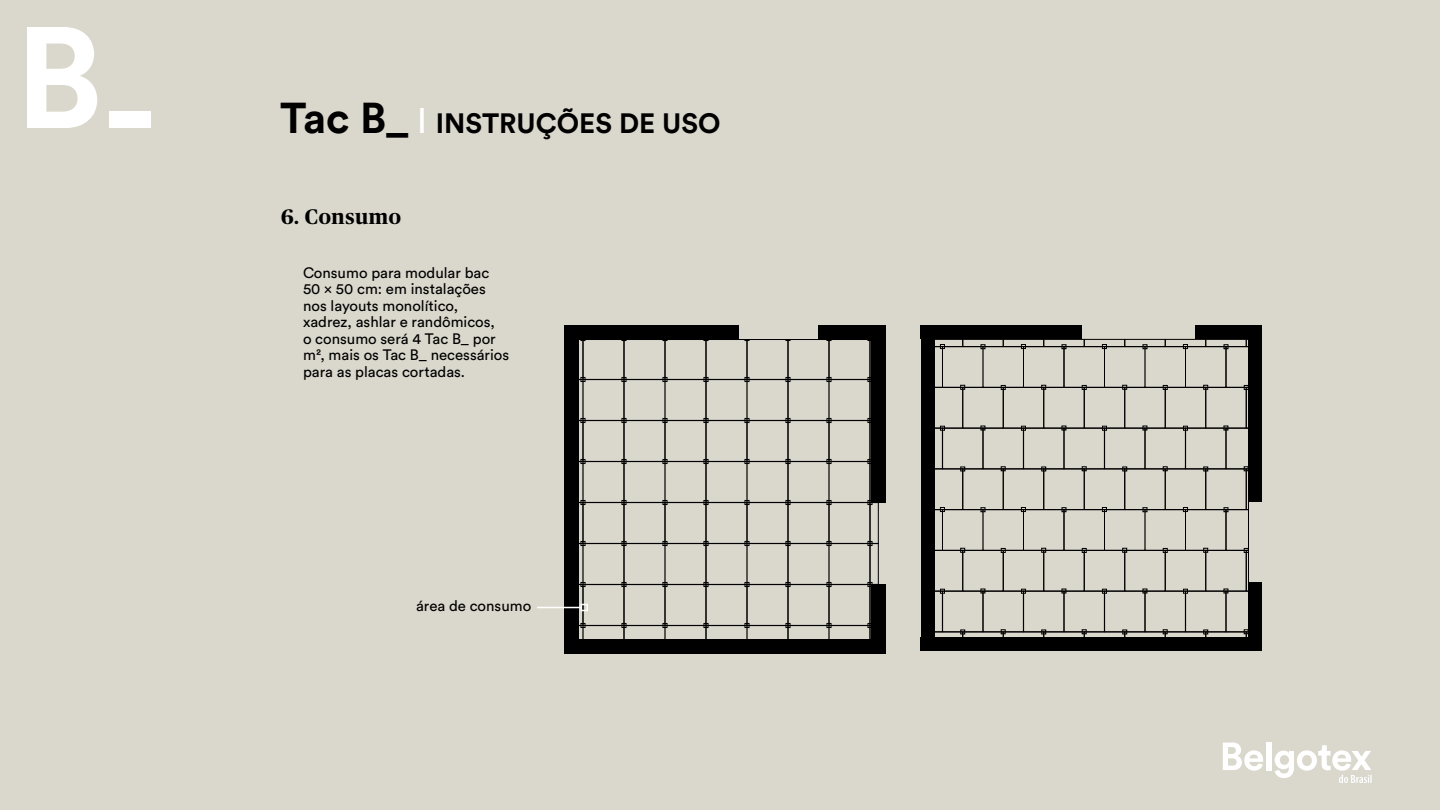
<style>
.page{position:relative;width:1440px;height:810px;background:#dad7cc}
.page>*{position:absolute;margin:0;border:0;box-sizing:border-box;transform-origin:0 0}
.t1{font:700 27.75px "Circular Std";color:#000}
.t2{font:700 21px "Publico Headline";letter-spacing:.03em;color:#000}
.t3{font:15px/16.5px "Circular Std";color:#000}
.s1{font-size:42.75px}
.s2{font-weight:400;font-size:35.25px;color:#fff}
</style>
<div class="page">
<svg style="left:27px;top:27px;width:70px;height:101px"></svg>
<div style="left:109px;top:112px;width:42px;height:16px;background:#fff"></div>
<svg style="left:1223px;top:743px;width:40px;height:28px"></svg>
<div style="left:1267px;top:742px;width:5px;height:28px;background:#fff"></div>
<svg style="left:1275px;top:745px;width:97px;height:38px"></svg>
<svg style="left:578px;top:341px;width:299px;height:299px"></svg>
<div style="left:564px;top:326px;width:14px;height:321px;background:#000"></div>
<div style="left:564px;top:640px;width:322px;height:14px;background:#000"></div>
<div style="left:872px;top:584px;width:14px;height:70px;background:#000"></div>
<div style="left:872px;top:326px;width:14px;height:177px;background:#000"></div>
<div style="left:818px;top:325px;width:68px;height:15px;background:#000"></div>
<div style="left:564px;top:325px;width:175px;height:15px;background:#000"></div>
<svg style="left:935px;top:341px;width:312px;height:296px"></svg>
<div style="left:921px;top:326px;width:14px;height:318px;background:#000"></div>
<div style="left:921px;top:637px;width:341px;height:14px;background:#000"></div>
<div style="left:1248px;top:582px;width:14px;height:69px;background:#000"></div>
<div style="left:1248px;top:326px;width:14px;height:176px;background:#000"></div>
<div style="left:1195px;top:326px;width:67px;height:13px;background:#000"></div>
<div style="left:921px;top:326px;width:161px;height:13px;background:#000"></div>
<hr style="left:537px;top:607px;width:44px;height:1px;background:#fff">
<div style="left:580px;top:604px;width:8px;height:7px;border:2px solid #fff"></div>
<h1 class="t1" style="left:280px;top:105px;width:442px"><span class="s1">Tac B_</span> <span class="s2">I</span> INSTRUÇÕES DE USO</h1>
<h2 class="t2" style="left:281px;top:201px;width:121px">6. Consumo</h2>
<p class="t3" style="left:303px;top:264px;width:208px">Consumo para modular bac<br>50 x 50 cm: em instalações nos layouts monolítico, xadrez, ashlar e randômicos,<br>o consumo será 4 Tac B_ por m², mais os Tac B_ necessários para as placas cortadas.</p>
<p class="t3" style="left:416px;top:598px;width:117px">área de consumo</p>
</div>
